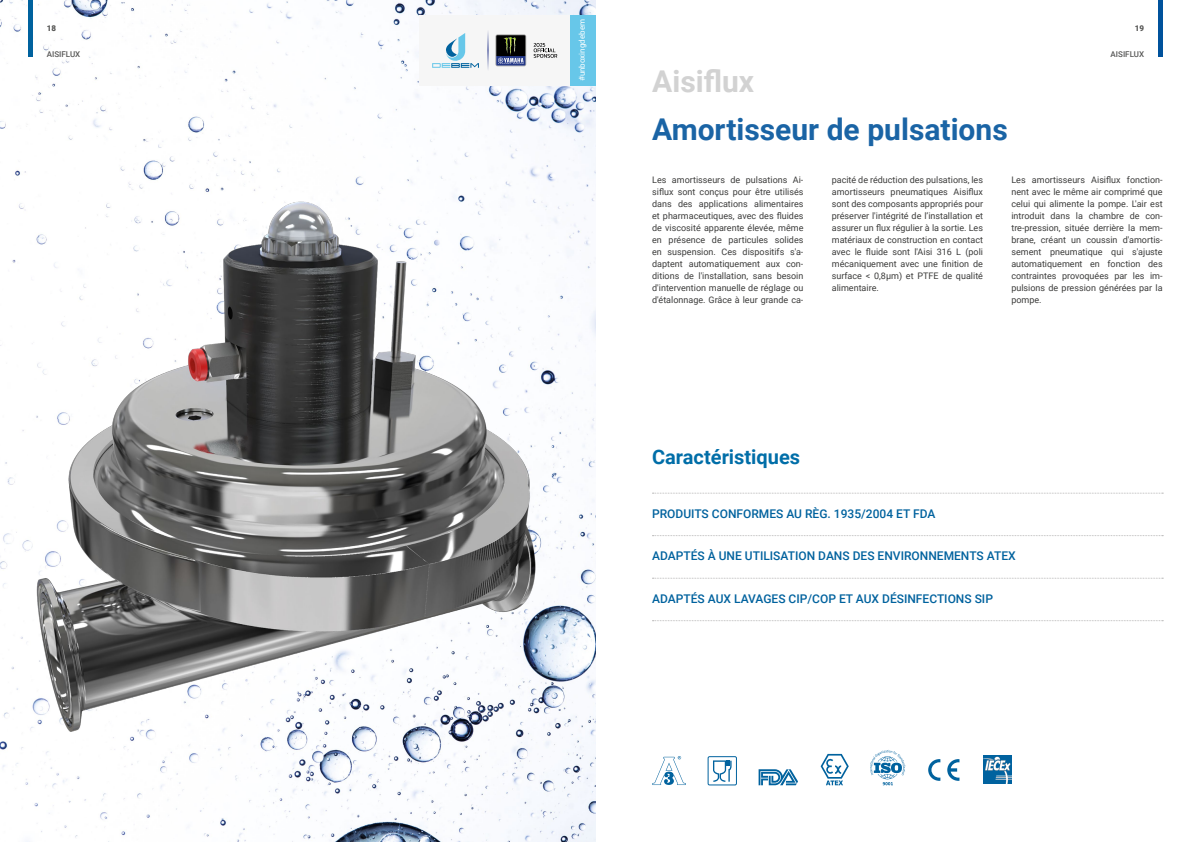
<style>
.page{position:relative;width:1191px;height:842px;background:#fff}
.page>*{position:absolute;margin:0;border:0;box-sizing:border-box;transform-origin:0 0}
.t1{font:700 30px "Roboto";color:#1a64a5}
.t2{font:700 30px "Roboto";color:#d2d2d2}
.t3{font:700 20px "Roboto";color:#006ea8}
.t4{font:500 12px "Roboto";color:#00629e}
.t5{font:9px/12px "Roboto";color:#3c3c3b;text-align:justify}
.t6{font:500 8px "Roboto";color:#575756}
.t7{font:8px "Roboto";color:#fff}
.t8{font:900 8px "Roboto";color:#575756}
</style>
<div class="page">
<div style="left:1157px;top:0;width:5px;height:57px;background:#00529c"></div>
<img style="left:0;top:0;width:595px;height:842px">
<div style="left:28px;top:0;width:5px;height:57px;background:#00629e"></div>
<img style="left:0;top:160px;width:595px;height:672px">
<svg style="left:928px;top:759px;width:12px;height:22px"></svg>
<svg style="left:947px;top:759px;width:12px;height:22px"></svg>
<svg style="left:870px;top:750px;width:35px;height:35px"></svg>
<svg style="left:652px;top:756px;width:34px;height:29px"></svg>
<svg style="left:758px;top:769px;width:40px;height:16px"></svg>
<div style="left:708px;top:756px;width:29px;height:29px;border:1px solid #00629e"></div>
<svg style="left:713px;top:760px;width:18px;height:22px"></svg>
<svg style="left:820px;top:754px;width:28px;height:31px"></svg>
<svg style="left:652px;top:493px;width:511px;height:1px"></svg>
<svg style="left:652px;top:535px;width:511px;height:1px"></svg>
<svg style="left:652px;top:578px;width:511px;height:1px"></svg>
<svg style="left:652px;top:620px;width:511px;height:1px"></svg>
<img style="left:983px;top:755px;width:28px;height:29px">
<div style="left:569px;top:15px;width:26px;height:71px;background:#67c7e9"></div>
<div style="left:419px;top:15px;width:150px;height:71px;background:#f6f6f6"></div>
<svg style="left:432px;top:33px;width:47px;height:35px"></svg>
<svg style="left:495px;top:34px;width:31px;height:32px"></svg>
<svg style="left:487px;top:32px;width:1px;height:37px"></svg>
<svg style="left:533px;top:43px;width:24px;height:15px"></svg>
<p class="t7" style="left:576px;top:81px;width:64px;rotate:-90deg">#unboxingdebem</p>
<p class="t8" style="left:47px;top:22px;width:11px">18</p>
<p class="t6" style="left:47px;top:48px;width:35px">AISIFLUX</p>
<p class="t6" style="left:1110px;top:48px;width:35px">AISIFLUX</p>
<p class="t8" style="left:1135px;top:22px;width:11px">19</p>
<h1 class="t2" style="left:652px;top:60px;width:103px">Aisiflux</h1>
<h1 class="t1" style="left:652px;top:108px;width:357px">Amortisseur de pulsations</h1>
<p class="t5" style="left:652px;top:174px;width:153px">Les amortisseurs de pulsations Ai&shy;siflux sont conçus pour être utilisés dans des applications alimentaires et pharmaceutiques, avec des fluides de viscosité apparente élevée, même en présence de particules solides en suspension. Ces dispositifs s'a&shy;daptent automatiquement aux con&shy;ditions de l'installation, sans besoin d'intervention manuelle de réglage ou d'étalonnage. Grâce à leur grande ca-</p>
<p class="t5" style="left:832px;top:174px;width:153px">pacité de réduction des pulsations, les amortisseurs pneumatiques Aisiflux sont des composants appropriés pour préserver l'intégrité de l’installation et assurer un flux régulier à la sortie. Les matériaux de construction en contact avec le fluide sont l'Aisi 316 L (poli mécaniquement avec une finition de surface &lt; 0,8µm) et PTFE de qualité alimentaire.</p>
<p class="t5" style="left:1011px;top:174px;width:153px">Les amortisseurs Aisiflux fonction&shy;nent avec le même air comprimé que celui qui alimente la pompe. L'air est introduit dans la chambre de con&shy;tre-pression, située derrière la mem&shy;brane, créant un coussin d'amortis&shy;sement pneumatique qui s'ajuste automatiquement en fonction des contraintes provoquées par les im&shy;pulsions de pression générées par la pompe.</p>
<h2 class="t3" style="left:652px;top:443px;width:150px">Caractéristiques</h2>
<h3 class="t4" style="left:652px;top:505px;width:285px">PRODUITS CONFORMES AU RÈG. 1935/2004 ET FDA</h3>
<h3 class="t4" style="left:652px;top:548px;width:365px">ADAPTÉS À UNE UTILISATION DANS DES ENVIRONNEMENTS ATEX</h3>
<h3 class="t4" style="left:652px;top:590px;width:342px">ADAPTÉS AUX LAVAGES CIP/COP ET AUX DÉSINFECTIONS SIP</h3>
</div>
